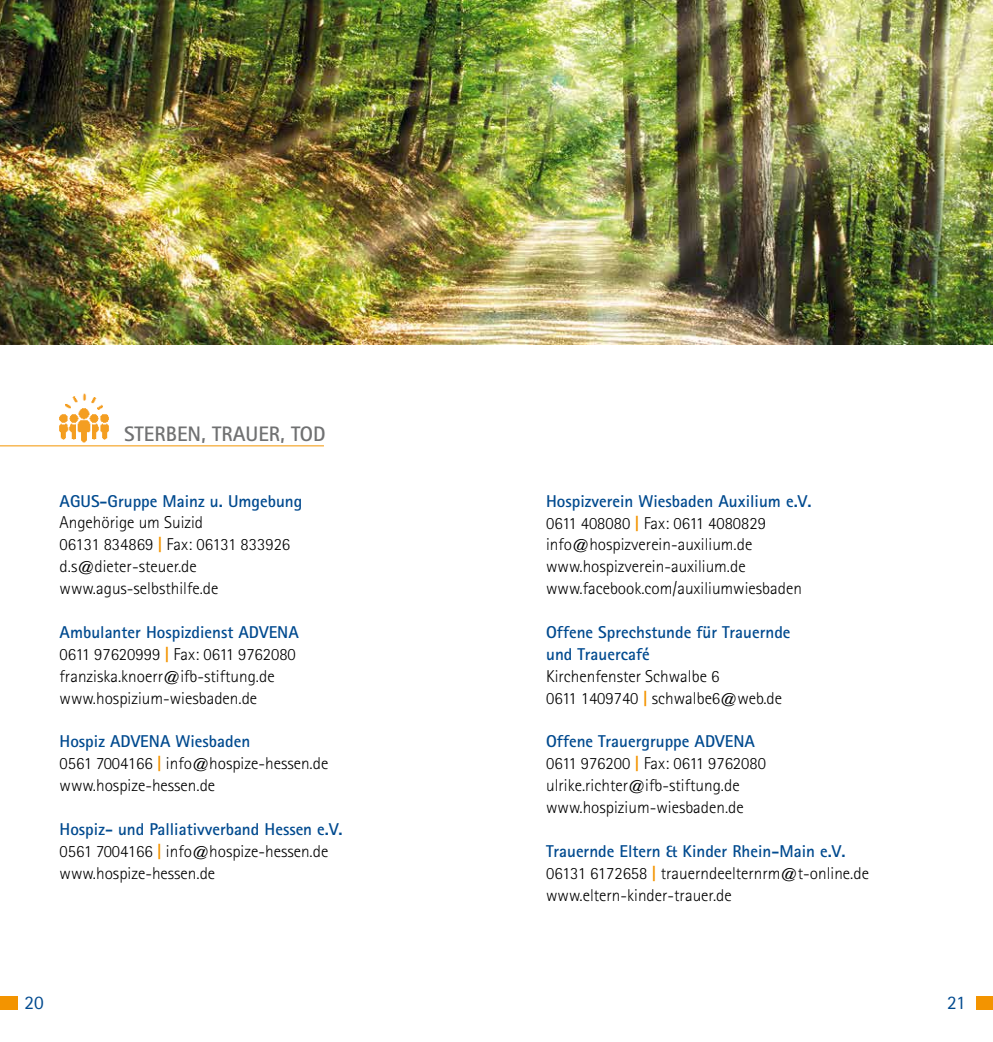
<style>
.page{position:relative;width:993px;height:1042px;background:#fff}
.page>*{position:absolute;margin:0;border:0;box-sizing:border-box;transform-origin:0 0}
.t1{font:700 21px "Rotis Sans Serif";color:#707172}
.t2{font:19.25px "Rotis Sans Serif";color:#004a8f}
.t3{font:300 17.15px/21.9px "Rotis Sans Serif";color:#000}
.t4{font:700 17.15px/21.9px "Rotis Sans Serif";color:#004a8f}
.s1{font-weight:800;color:#f39400}
.s2{font-weight:700;color:#004a8f}
</style>
<div class="page">
<div style="left:0;top:996px;width:17px;height:13px;background:#f39400"></div>
<div style="left:976px;top:996px;width:16px;height:13px;background:#f39400"></div>
<img style="left:0;top:0;width:992px;height:345px">
<hr style="left:0;top:445px;width:324px;height:1px;background:#f39400">
<img style="left:49px;top:393px;width:70px;height:54px">
<p class="t1" style="left:124px;top:420px;width:203px">STERBEN, TRAUER, TOD</p>
<p class="t4" style="left:60px;top:489px;width:244px">AGUS-Gruppe Mainz u. Umgebung</p>
<p class="t3" style="left:60px;top:512px;width:232px">Angehörige um Suizid<br>06131 834869 <span class="s1">|</span> Fax: 06131 833926 d.s@dieter-steuer.de www.agus-selbsthilfe.de</p>
<p class="t3" style="left:60px;top:621px;width:241px"><span class="s2">Ambulanter Hospizdienst ADVENA </span>0611 97620999 <span class="s1">|</span> Fax: 0611 9762080 franziska.knoerr@ifb-stiftung.de www.hospizium-wiesbaden.de</p>
<p class="t3" style="left:60px;top:730px;width:270px"><span class="s2">Hospiz ADVENA Wiesbaden<br></span>0561 7004166 <span class="s1">|</span> info@hospize-hessen.de www.hospize-hessen.de</p>
<p class="t3" style="left:60px;top:818px;width:284px"><span class="s2">Hospiz- und Palliativverband Hessen e.V.<br></span>0561 7004166 <span class="s1">|</span> info@hospize-hessen.de www.hospize-hessen.de</p>
<p class="t3" style="left:546px;top:490px;width:267px"><span class="s2">Hospizverein Wiesbaden Auxilium e.V.<br></span>0611 408080 <span class="s1">|</span> Fax: 0611 4080829 info@hospizverein-auxilium.de www.hospizverein-auxilium.de www.facebook.com/auxiliumwiesbaden</p>
<p class="t4" style="left:546px;top:621px;width:246px">Offene Sprechstunde für Trauernde und Trauercafé</p>
<p class="t3" style="left:546px;top:665px;width:237px">Kirchenfenster Schwalbe 6<br>0611 1409740 <span class="s1">|</span> schwalbe6@web.de</p>
<p class="t3" style="left:546px;top:730px;width:221px"><span class="s2">Offene Trauergruppe ADVENA<br></span>0611 976200 <span class="s1">|</span> Fax: 0611 9762080 ulrike.richter@ifb-stiftung.de www.hospizium-wiesbaden.de</p>
<p class="t3" style="left:546px;top:840px;width:324px"><span class="s2">Trauernde Eltern &amp; Kinder Rhein-Main e.V.<br></span>06131 6172658 <span class="s1">|</span> trauerndeelternrm@t-online.de www.eltern-kinder-trauer.de</p>
<p class="t2" style="left:24px;top:991px;width:21px">20</p>
<p class="t2" style="left:946px;top:991px;width:20px">21</p>
</div>
